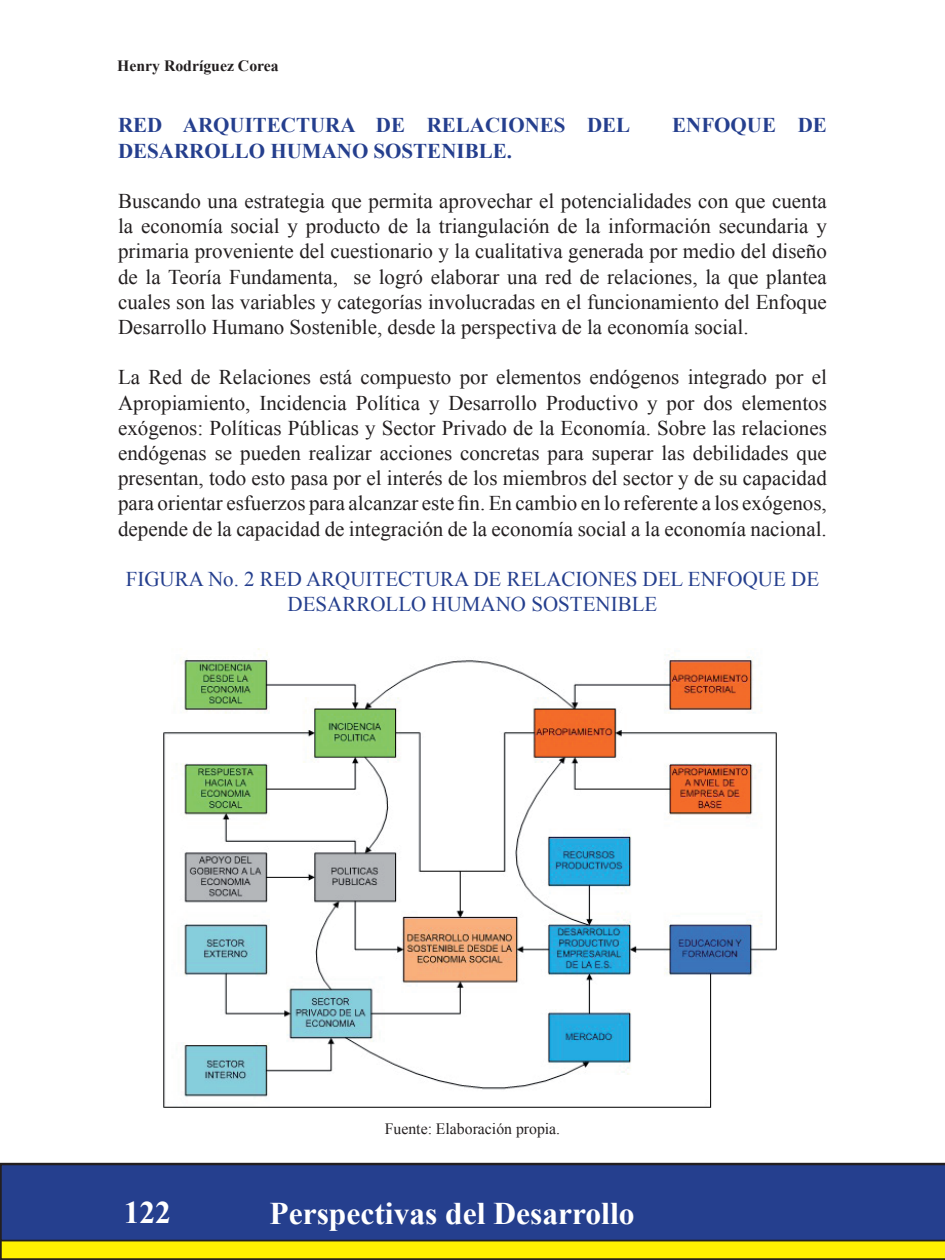
<style>
.page{position:relative;width:945px;height:1260px;background:#fff}
.page>*{position:absolute;margin:0;border:0;box-sizing:border-box;transform-origin:0 0}
.t1{font:700 31.5px "Times New Roman";color:#fff}
.t2{font:21px/25.2px "Times New Roman";color:#231f20;text-align:justify}
.t3{font:21px/25.2px "Times New Roman";color:#253f8e;text-align:center}
.t4{font:700 21px "Times New Roman";color:#253f8e}
.t5{font:15.75px "Times New Roman";color:#231f20}
.t6{font:700 15.75px "Times New Roman";color:#231f20}
</style>
<div class="page">
<svg style="left:0;top:1163px;width:945px;height:97px;background:#dbce05"></svg>
<div style="left:0;top:1164px;width:945px;height:77px;background:#253f8e"></div>
<img style="left:163px;top:649px;width:614px;height:459px">
<p class="t6" style="left:117px;top:55px;width:163px">Henry Rodríguez Corea</p>
<p class="t4" style="left:118px;top:111px;width:514px">RED ARQUITECTURA DE RELACIONES DEL</p>
<p class="t4" style="left:672px;top:111px;width:156px">ENFOQUE DE</p>
<p class="t4" style="left:118px;top:136px;width:395px">DESARROLLO HUMANO SOSTENIBLE.</p>
<p class="t2" style="left:118px;top:188px;width:710px">Buscando una estrategia que permita aprovechar el potencialidades con que cuenta la economía social y producto de la triangulación de la información secundaria y primaria proveniente del cuestionario y la cualitativa generada por medio del diseño de la Teoría Fundamenta, se logró elaborar una red de relaciones, la que plantea cuales son las variables y categorías involucradas en el funcionamiento del Enfoque Desarrollo Humano Sostenible, desde la perspectiva de la economía social.</p>
<p class="t2" style="left:118px;top:364px;width:710px">La Red de Relaciones está compuesto por elementos endógenos integrado por el Apropiamiento, Incidencia Política y Desarrollo Productivo y por dos elementos exógenos: Políticas Públicas y Sector Privado de la Economía. Sobre las relaciones endógenas se pueden realizar acciones concretas para superar las debilidades que presentan, todo esto pasa por el interés de los miembros del sector y de su capacidad para orientar esfuerzos para alcanzar este fin. En cambio en lo referente a los exógenos, depende de la capacidad de integración de la economía social a la economía nacional.</p>
<p class="t3" style="left:126px;top:566px;width:695px">FIGURA No. 2 RED ARQUITECTURA DE RELACIONES DEL ENFOQUE DE<br>DESARROLLO HUMANO SOSTENIBLE</p>
<h1 class="t1" style="left:124px;top:1191px;width:49px">122</h1>
<p class="t5" style="left:385px;top:1118px;width:177px">Fuente: Elaboración propia.</p>
<h1 class="t1" style="left:270px;top:1192px;width:367px">Perspectivas del Desarrollo</h1>
</div>
